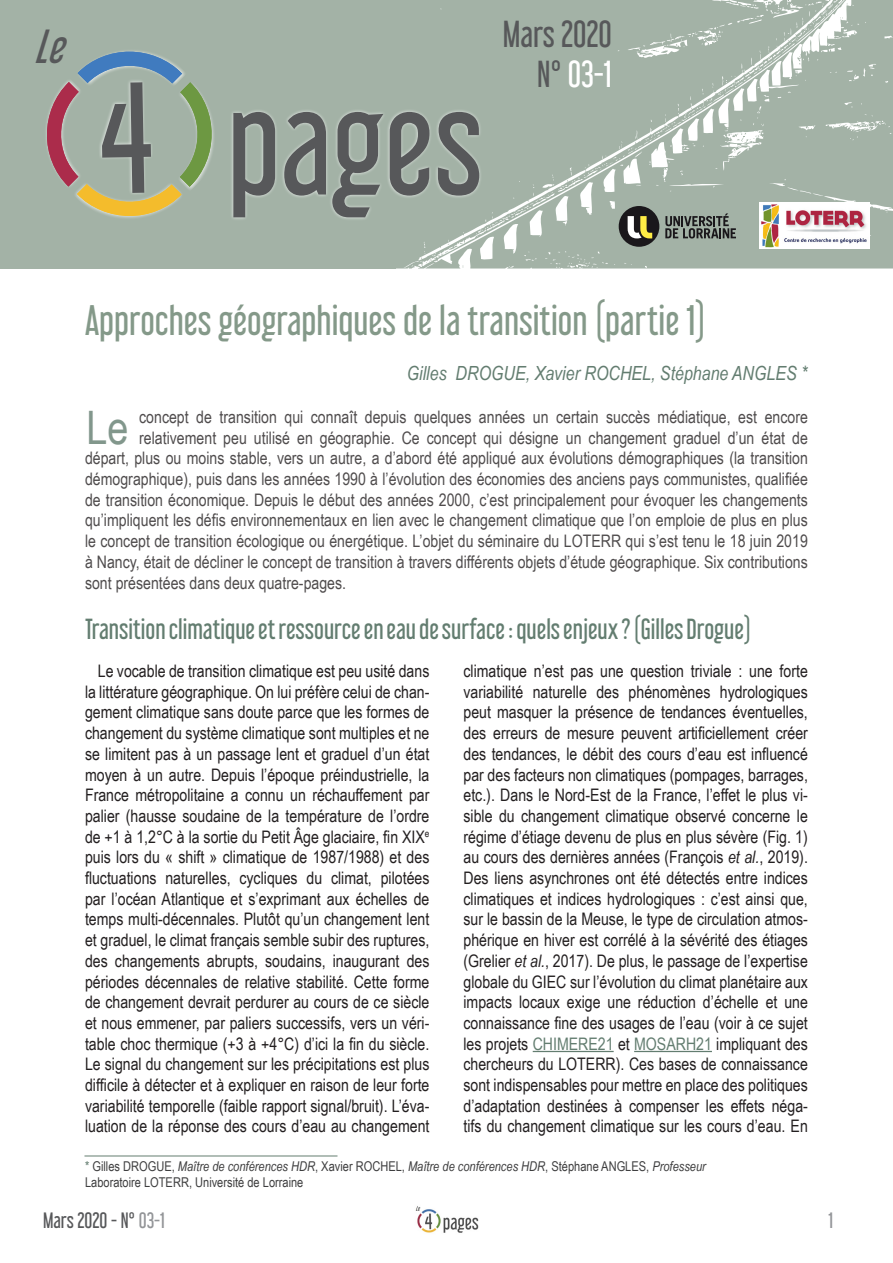
<style>
.page{position:relative;width:893px;height:1263px;background:#fff}
.page>*{position:absolute;margin:0;border:0;box-sizing:border-box;transform-origin:0 0}
.t1{font:133.5px "Libel Suit Rg";color:#57585a}
.t2{font:46.2px "Arial Narrow";color:#637d70}
.t3{font:italic 42px "Libel Suit Rg";color:#57585a}
.t4{font:37.5px "Libel Suit Rg";color:#66806c}
.t5{font:33px/39.6px "Libel Suit Rg";color:#57585a;text-align:right}
.Titre_partie_debut{font:25.5px "Libel Suit Rg";color:#637d70}
.Auteur{font:italic 19.5px "Arial Narrow";color:#637d70}
.t6{font:19.5px "Libel Suit Rg";color:#57585a}
.t7{font:19.5px "Libel Suit Rg";color:#939598}
.Texte_courant{font:17.25px/20.7px "Arial Narrow";color:#231f20;text-align:justify}
.Note_de_bas_de_page{font:italic 13.5px "Arial Narrow";color:#3e3e3f}
.Note_de_bas_de_page-2{font:13.5px "Arial Narrow";color:#3e3e3f}
.s1{color:#fff}
.s2{font-style:italic}
.s3{color:#637d70}
.s4{font-style:normal;color:#637d70}
.s5{font-style:normal}
.s6{color:#939598}
</style>
<div class="page">
<img style="left:415px;top:1206px;width:64px;height:27px">
<svg style="left:396px;top:0;width:497px;height:268px;background:#acb9af"></svg>
<svg style="left:832px;top:124px;width:9px;height:3px"></svg>
<svg style="left:849px;top:122px;width:25px;height:9px"></svg>
<svg style="left:728px;top:133px;width:31px;height:9px"></svg>
<svg style="left:441px;top:251px;width:8px;height:4px"></svg>
<svg style="left:425px;top:259px;width:8px;height:5px"></svg>
<svg style="left:649px;top:43px;width:19px;height:11px"></svg>
<div style="left:0;top:0;width:396px;height:268px;background:#a3b2a6"></div>
<svg style="left:396px;top:4px;width:253px;height:232px;background:#a7b6aa"></svg>
<svg style="left:497px;top:0;width:82px;height:16px"></svg>
<div style="left:230px;top:108px;width:253px;height:113px;background:#fff;opacity:.75"></div>
<svg style="left:665px;top:213px;width:71px;height:25px;background:#6b736e"></svg>
<div style="left:619px;top:206px;width:40px;height:41px;background:#1a171b;border-radius:50%"></div>
<svg style="left:628px;top:216px;width:24px;height:22px"></svg>
<img style="left:760px;top:203px;width:110px;height:46px">
<hr style="left:84px;top:1155px;width:253px;height:1px;background:#637d70">
<hr style="left:533px;top:1051px;width:81px;height:1px;background:#637d70">
<hr style="left:634px;top:1051px;width:78px;height:1px;background:#637d70">
<svg style="left:46px;top:50px;width:222px;height:171px"></svg>
<h3 class="t3" style="left:34px;top:12px;width:47px">Le</h3>
<h3 class="t5" style="left:503px;top:11px;width:111px">Mars 2020<br>N° <span class="s1">03-1</span></h3>
<h1 class="t1" style="left:227px;top:33px;width:257px">pages</h1>
<h3 class="t4" style="left:84px;top:290px;width:623px">Approches géographiques de la transition (partie 1)</h3>
<p class="Auteur" style="left:407px;top:359px;width:402px">Gilles DROGUE, Xavier ROCHEL, Stéphane ANGLES *</p>
<h2 class="t2" style="left:87px;top:393px;width:44px">Le</h2>
<p class="Texte_courant" style="left:139px;top:406px;width:670px">concept de transition qui connaît depuis quelques années un certain succès médiatique, est encore</p>
<p class="Texte_courant" style="left:139px;top:427px;width:670px">relativement peu utilisé en géographie. Ce concept qui désigne un changement graduel d’un état de</p>
<p class="Texte_courant" style="left:85px;top:447px;width:724px">départ, plus ou moins stable, vers un autre, a d’abord été appliqué aux évolutions démographiques (la transition</p>
<p class="Texte_courant" style="left:85px;top:468px;width:724px">démographique), puis dans les années 1990 à l’évolution des économies des anciens pays communistes, qualifiée</p>
<p class="Texte_courant" style="left:85px;top:489px;width:724px">de transition économique. Depuis le début des années 2000, c’est principalement pour évoquer les changements</p>
<p class="Texte_courant" style="left:85px;top:509px;width:724px">qu’impliquent les défis environnementaux en lien avec le changement climatique que l’on emploie de plus en plus</p>
<p class="Texte_courant" style="left:85px;top:530px;width:724px">le concept de transition écologique ou énergétique. L’objet du séminaire du LOTERR qui s’est tenu le 18 juin 2019</p>
<p class="Texte_courant" style="left:85px;top:551px;width:724px">à Nancy, était de décliner le concept de transition à travers différents objets d’étude géographique. Six contributions</p>
<p class="Texte_courant" style="left:85px;top:571px;width:263px">sont présentées dans deux quatre-pages.</p>
<p class="Titre_partie_debut" style="left:85px;top:608px;width:668px">Transition climatique et ressource en eau de surface: quels enjeux ? (Gilles Drogue)</p>
<p class="Texte_courant" style="left:85px;top:660px;width:346px;text-indent:13px">Le vocable de transition climatique est peu usité dans la littérature géographique. On lui préfère celui de chan&shy;gement climatique sans doute parce que les formes de changement du système climatique sont multiples et ne se limitent pas à un passage lent et graduel d’un état moyen à un autre. Depuis l’époque préindustrielle, la France métropolitaine a connu un réchauffement par palier (hausse soudaine de la température de l’ordre de +1 à 1,2°C à la sortie du Petit Âge glaciaire, fin XIX<sup>e </sup>puis lors du « shift » climatique de 1987/1988) et des fluctuations naturelles, cycliques du climat, pilotées par l’océan Atlantique et s’exprimant aux échelles de temps multi-décennales. Plutôt qu’un changement lent et graduel, le climat français semble subir des ruptures, des changements abrupts, soudains, inaugurant des périodes décennales de relative stabilité. Cette forme de changement devrait perdurer au cours de ce siècle et nous emmener, par paliers successifs, vers un véri&shy;table choc thermique (+3 à +4°C) d’ici la fin du siècle.<br>Le signal du changement sur les précipitations est plus difficile à détecter et à expliquer en raison de leur forte variabilité temporelle (faible rapport signal/bruit). L’éva&shy;luation de la réponse des cours d’eau au changement</p>
<p class="Texte_courant" style="left:463px;top:660px;width:346px">climatique n’est pas une question triviale : une forte variabilité naturelle des phénomènes hydrologiques peut masquer la présence de tendances éventuelles, des erreurs de mesure peuvent artificiellement créer des tendances, le débit des cours d’eau est influencé par des facteurs non climatiques (pompages, barrages, etc.). Dans le Nord-Est de la France, l’effet le plus vi&shy;sible du changement climatique observé concerne le régime d’étiage devenu de plus en plus sévère (Fig. 1) au cours des dernières années (François <span class="s2">et al.</span>, 2019).<br>Des liens asynchrones ont été détectés entre indices climatiques et indices hydrologiques : c’est ainsi que, sur le bassin de la Meuse, le type de circulation atmos&shy;phérique en hiver est corrélé à la sévérité des étiages (Grelier <span class="s2">et al.</span>, 2017). De plus, le passage de l’expertise globale du GIEC sur l’évolution du climat planétaire aux impacts locaux exige une réduction d’échelle et une connaissance fine des usages de l’eau (voir à ce sujet les projets <span class="s3">CHIMERE21</span> et <span class="s3">MOSARH21</span> impliquant des chercheurs du LOTERR). Ces bases de connaissance sont indispensables pour mettre en place des politiques d’adaptation destinées à compenser les effets néga&shy;tifs du changement climatique sur les cours d’eau. En</p>
<p class="Note_de_bas_de_page" style="left:85px;top:1157px;width:622px"><span class="s4">*</span> <span class="s5">Gilles DROGUE,</span> Maître de conférences HDR<span class="s5">, Xavier ROCHEL,</span> Maître de conférences HDR<span class="s5">, Stéphane ANGLES,</span> Professeur</p>
<p class="Note_de_bas_de_page-2" style="left:85px;top:1172px;width:220px">Laboratoire LOTERR, Université de Lorraine</p>
<p class="t6" style="left:43px;top:1204px;width:123px">Mars 2020 - N° <span class="s6">03-1</span></p>
<p class="t7" style="left:829px;top:1204px;width:6px">1</p>
</div>
